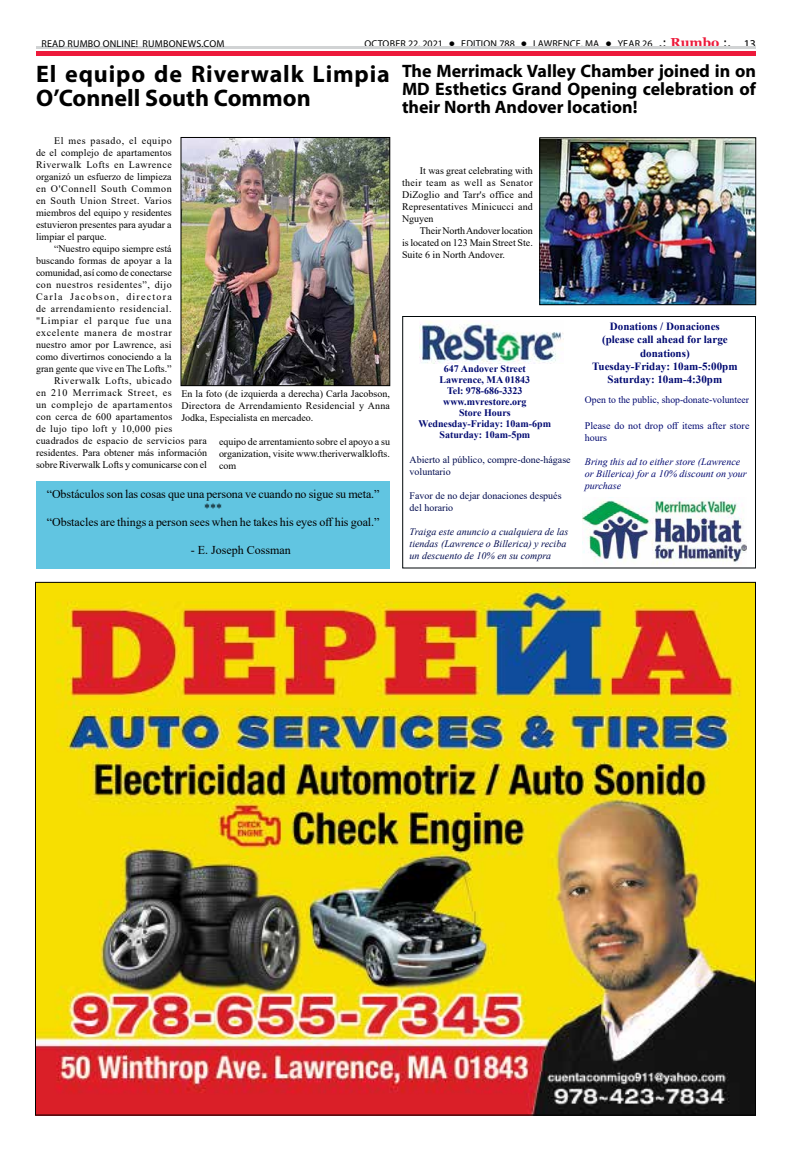
<style>
.page{position:relative;width:792px;height:1152px;background:#fff}
.page>*{position:absolute;margin:0;border:0;box-sizing:border-box;transform-origin:0 0}
.t1{font:700 24px/24px "Myriad Pro";letter-spacing:.035em;color:#000}
.t2{font:700 18px/18px "Myriad Pro";color:#000;text-align:justify}
.t3{font:12px/14px "Times New Roman";letter-spacing:-.005em;color:#000;text-align:center}
.t4{font:700 11px/13.2px "Times New Roman";color:#000971;text-align:center}
.t5{font:10px/12px "Times New Roman";letter-spacing:.01em;color:#000;text-align:justify}
.t6{font:700 10px/11px "Times New Roman";color:#000971;text-align:center}
.t7{font:italic 10px/12px "Times New Roman";color:#000b4f}
.t8{font:10px/12px "Times New Roman";color:#000b4f}
.t9{font:10px "Myriad Pro";letter-spacing:.02em;color:#000}
.t10{font:10px/12px "Times New Roman";color:#000870}
.t11{font:italic 10px/12px "Times New Roman";color:#000870}
.t12{font:10px "Times New Roman";letter-spacing:.065em;color:#000}
.t13{font:10px "Times New Roman";letter-spacing:.06em;color:#000}
.t14{font:10px "Times New Roman";letter-spacing:-.01em;color:#000}
.t15{font:10px "Times New Roman";letter-spacing:.05em;color:#000}
.t16{font:10px "Times New Roman";letter-spacing:.055em;color:#000}
.t17{font:10px "Times New Roman";letter-spacing:.03em;color:#000}
.t18{font:10px "Times New Roman";letter-spacing:.035em;color:#000}
.t19{font:10px "Times New Roman";letter-spacing:.125em;color:#000}
.t20{font:10px "Times New Roman";letter-spacing:.085em;color:#000}
.s1{font-family:"Tahoma";font-weight:700;color:#fff}
.s2{font-family:"Tahoma";font-size:12px}
.s3{font-family:"Georgia";font-weight:700;font-size:13px;color:#ed1a3b}
.s4{font-size:12px}
</style>
<div class="page">
<hr style="left:36px;top:52px;width:720px;height:4px;background:#ed1a3b">
<hr style="left:36px;top:46px;width:720px;height:3px;background:#d1d3d4">
<img style="left:37px;top:584px;width:717px;height:530px">
<div style="left:402px;top:316px;width:354px;height:252px;border:1px solid #000708"></div>
<img style="left:583px;top:497px;width:163px;height:70px">
<img style="left:420px;top:320px;width:144px;height:44px">
<img style="left:542px;top:139px;width:212px;height:164px">
<div style="left:540px;top:137px;width:216px;height:168px;border:1px solid #000"></div>
<img style="left:183px;top:139px;width:205px;height:245px">
<div style="left:181px;top:137px;width:209px;height:249px;border:1px solid #000"></div>
<div style="left:36px;top:481px;width:354px;height:87px;background:#61c5e1"></div>
<p class="t9" style="left:41px;top:37px;width:185px">READ RUMBO ONLINE! RUMBONEWS.COM</p>
<p class="t9" style="left:364px;top:37px;width:393px">OCTOBER 22, 2021 <span class="s1">•</span> EDITION 788 <span class="s1">•</span> LAWRENCE, MA <span class="s1">•</span> YEAR 26 <span class="s2">.:</span> <span class="s3">Rumbo</span> <span class="s2">:.</span> <span class="s4">13</span></p>
<h1 class="t1" style="left:36px;top:61px;width:355px">El equipo de Riverwalk Limpia<br>O’Connell South Common</h1>
<p class="t5" style="left:36px;top:135px;width:137px;text-indent:18px">El mes pasado, el equipo de el complejo de apartamentos Riverwalk Lofts en Lawrence organizó un esfuerzo de limpieza en O'Connell South Common en South Union Street. Varios miembros del equipo y residentes estuvieron presentes para ayudar a limpiar el parque.</p>
<p class="t5" style="left:54px;top:243px;width:119px">“Nuestro equipo siempre está</p>
<p class="t5" style="left:36px;top:255px;width:137px">buscando formas de apoyar a la</p>
<p class="t14" style="left:36px;top:266px;width:137px">comunidad, así como de conectarse</p>
<p class="t15" style="left:36px;top:278px;width:137px">con nuestros residentes”, dijo</p>
<p class="t19" style="left:36px;top:290px;width:137px">Carla Jacobson, directora</p>
<p class="t16" style="left:36px;top:302px;width:137px">de arrendamiento residencial.</p>
<p class="t20" style="left:36px;top:314px;width:137px">"Limpiar el parque fue una</p>
<p class="t12" style="left:36px;top:326px;width:137px">excelente manera de mostrar</p>
<p class="t5" style="left:36px;top:339px;width:137px">nuestro amor por Lawrence, asi</p>
<p class="t5" style="left:36px;top:351px;width:137px">como divertirnos conociendo a la</p>
<p class="t5" style="left:36px;top:363px;width:137px">gran gente que vive en The Lofts.”</p>
<p class="t13" style="left:54px;top:374px;width:119px">Riverwalk Lofts, ubicado</p>
<p class="t12" style="left:36px;top:386px;width:137px">en 210 Merrimack Street, es</p>
<p class="t13" style="left:36px;top:398px;width:138px">un complejo de apartamentos</p>
<p class="t17" style="left:36px;top:410px;width:138px">con cerca de 600 apartamentos</p>
<p class="t18" style="left:36px;top:422px;width:138px">de lujo tipo loft y 10,000 pies</p>
<p class="t5" style="left:36px;top:435px;width:172px">cuadrados de espacio de servicios para</p>
<p class="t5" style="left:36px;top:447px;width:173px">residentes. Para obtener más información</p>
<p class="t5" style="left:36px;top:459px;width:173px">sobre Riverwalk Lofts y comunicarse con el</p>
<p class="t5" style="left:181px;top:387px;width:210px">En la foto (de izquierda a derecha) Carla Jacobson, Directora de Arrendamiento Residencial y Anna Jodka, Especialista en mercadeo.</p>
<p class="t5" style="left:219px;top:435px;width:173px">equipo de arrentamiento sobre el apoyo a su organization, visite www.theriverwalklofts. com</p>
<p class="t3" style="left:47px;top:486px;width:334px">“Obstáculos son las cosas que una persona ve cuando no sigue su meta.” ***<br>“Obstacles are things a person sees when he takes his eyes off his goal.”</p>
<p class="t3" style="left:191px;top:542px;width:101px">- E. Joseph Cossman</p>
<h2 class="t2" style="left:402px;top:62px;width:356px">The Merrimack Valley Chamber joined in on MD Esthetics Grand Opening celebration of their North Andover location!</h2>
<p class="t5" style="left:402px;top:164px;width:132px;text-indent:18px">It was great celebrating with their team as well as Senator DiZoglio and Tarr's office and Representatives Minicucci and Nguyen</p>
<p class="t5" style="left:402px;top:224px;width:132px;text-indent:18px">Their North Andover location is located on 123 Main Street Ste.<br>Suite 6 in North Andover.</p>
<p class="t6" style="left:419px;top:363px;width:134px">647 Andover Street<br>Lawrence, MA 01843<br>Tel: 978-686-3323 www.mvrestore.org<br>Store Hours<br>Wednesday-Friday: 10am-6pm<br>Saturday: 10am-5pm</p>
<p class="t8" style="left:410px;top:454px;width:163px">Abierto al público, compre-done-hágase voluntario</p>
<p class="t8" style="left:410px;top:490px;width:153px">Favor de no dejar donaciones después del horario</p>
<p class="t7" style="left:410px;top:526px;width:160px">Traiga este anuncio a cualquiera de las tiendas (Lawrence o Billerica) y reciba un descuento de 10% en su compra</p>
<p class="t4" style="left:592px;top:320px;width:147px">Donations / Donaciones<br>(please call ahead for large donations)<br>Tuesday-Friday: 10am-5:00pm<br>Saturday: 10am-4:30pm</p>
<p class="t10" style="left:585px;top:393px;width:166px">Open to the public, shop-donate-volunteer</p>
<p class="t10" style="left:585px;top:419px;width:166px">Please do not drop off items after store hours</p>
<p class="t11" style="left:585px;top:456px;width:163px">Bring this ad to either store (Lawrence or Billerica) for a 10% discount on your purchase</p>
</div>
